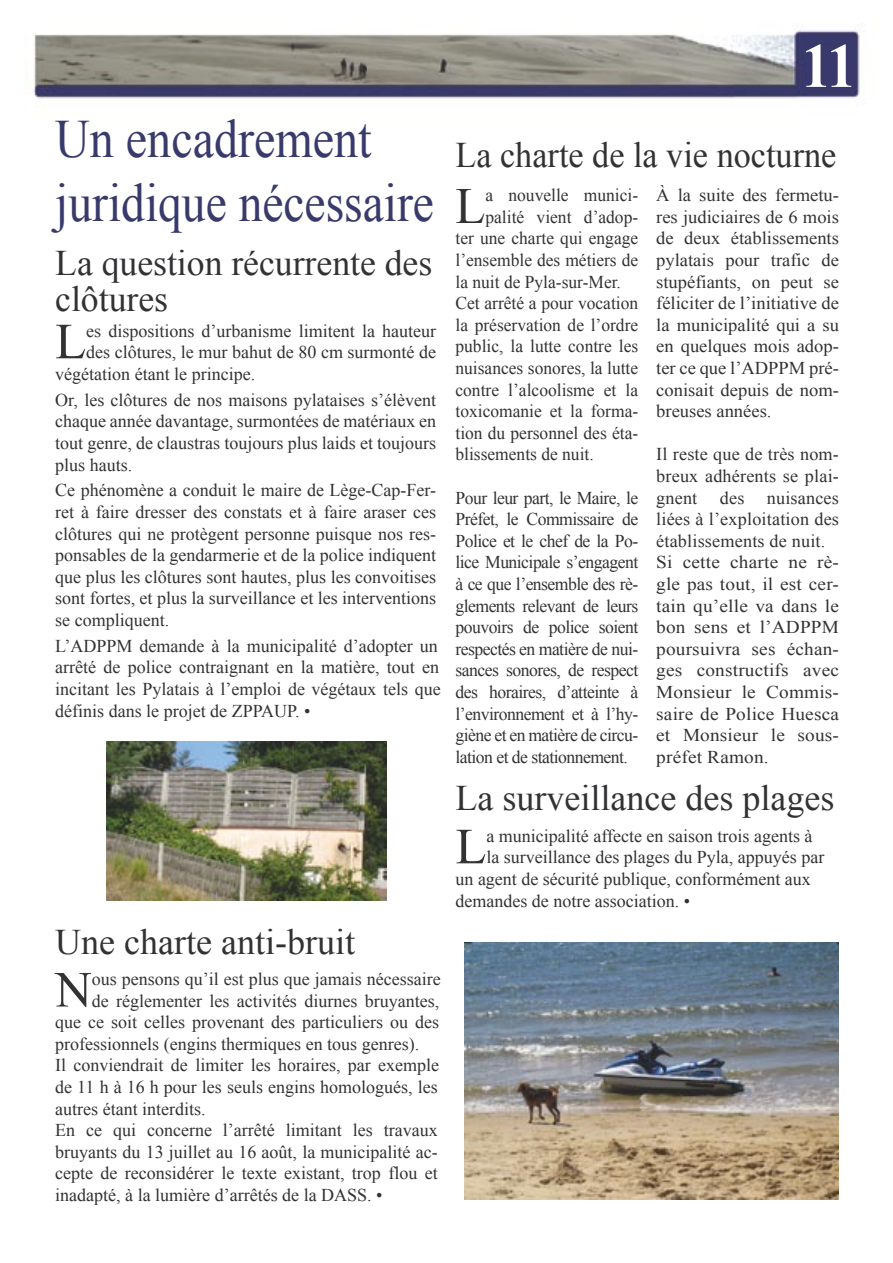
<style>
.page{position:relative;width:893px;height:1263px;background:#fff}
.page>*{position:absolute;margin:0;border:0;box-sizing:border-box;transform-origin:0 0}
.t1{font:700 63px "Times New Roman";color:#fff;scale:.9 1}
.t2{font:54px/64.8px "Times New Roman";color:#383a6b;scale:.89 1}
.t3{font:50.55px "Times New Roman";color:#323235}
.t4{font:36px/36px "Times New Roman";color:#323235}
.t5{font:36px "Times New Roman";color:#323235;scale:.95 1}
.t6{font:18px/21.6px "Times New Roman";color:#323235;text-align:justify}
.s1{font-size:50.55px;color:#323235}
</style>
<div class="page">
<img style="left:33px;top:23px;width:832px;height:1177px">
<img style="left:106px;top:742px;width:280px;height:159px">
<img style="left:464px;top:942px;width:375px;height:257px">
<h1 class="t1" style="left:802px;top:22px;width:61px">11</h1>
<h2 class="t2" style="left:55px;top:105px;width:485px">Un encadrement juridique nécessaire <span class="s1">L</span></h2>
<h3 class="t4" style="left:55px;top:244px;width:379px">La question récurrente des clôtures</h3>
<h3 class="t3" style="left:55px;top:307px;width:32px">L</h3>
<p class="t6" style="left:86px;top:320px;width:352px">es dispositions d’urbanisme limitent la hauteur</p>
<h3 class="t5" style="left:455px;top:131px;width:402px">La charte de la vie nocturne</h3>
<p class="t6" style="left:485px;top:184px;width:154px">a nouvelle munici-</p>
<p class="t6" style="left:485px;top:206px;width:154px">palité vient d’adop-</p>
<p class="t6" style="left:455px;top:227px;width:184px">ter une charte qui engage</p>
<p class="t6" style="left:455px;top:249px;width:184px">l’ensemble des métiers de</p>
<p class="t6" style="left:455px;top:270px;width:167px">la nuit de Pyla-sur-Mer.</p>
<p class="t6" style="left:455px;top:292px;width:184px">Cet arrêté a pour vocation</p>
<p class="t6" style="left:455px;top:314px;width:184px">la préservation de l’ordre</p>
<p class="t6" style="left:455px;top:335px;width:184px">public, la lutte contre les</p>
<p class="t6" style="left:455px;top:357px;width:184px">nuisances sonores, la lutte</p>
<p class="t6" style="left:455px;top:378px;width:184px">contre l’alcoolisme et la</p>
<p class="t6" style="left:455px;top:400px;width:184px">toxicomanie et la forma-</p>
<p class="t6" style="left:455px;top:422px;width:184px">tion du personnel des éta-</p>
<p class="t6" style="left:455px;top:443px;width:140px">blissements de nuit.</p>
<p class="t6" style="left:455px;top:486px;width:184px">Pour leur part, le Maire, le Préfet, le Commissaire de Police et le chef de la Po&shy;lice Municipale s’engagent à ce que l’ensemble des rè&shy;glements relevant de leurs pouvoirs de police soient respectés en matière de nui&shy;sances sonores, de respect des horaires, d’atteinte à l’environnement et à l’hy&shy;giène et en matière de circu&shy;lation et de stationnement.</p>
<p class="t6" style="left:656px;top:184px;width:184px">À la suite des fermetu&shy;res judiciaires de 6 mois de deux établissements pylatais pour trafic de stupéfiants, on peut se féliciter de l’initiative de la municipalité qui a su en quelques mois adop&shy;ter ce que l’ADPPM pré&shy;conisait depuis de nom&shy;breuses années.</p>
<p class="t6" style="left:656px;top:443px;width:184px;text-align:left">Il reste que de très nom&shy;breux adhérents se plai&shy;gnent des nuisances liées à l’exploitation des établissements de nuit.<br>Si cette charte ne rè&shy;gle pas tout, il est cer&shy;tain qu’elle va dans le bon sens et l’ADPPM poursuivra ses échan&shy;ges constructifs avec<br>Monsieur le Commis&shy;saire de Police Huesca et Monsieur le sous&shy;préfet Ramon.</p>
<p class="t6" style="left:86px;top:341px;width:352px">des clôtures, le mur bahut de 80 cm surmonté de</p>
<p class="t6" style="left:55px;top:363px;width:201px">végétation étant le principe.</p>
<p class="t6" style="left:55px;top:389px;width:383px">Or, les clôtures de nos maisons pylataises s’élèvent chaque année davantage, surmontées de matériaux en tout genre, de claustras toujours plus laids et toujours plus hauts.</p>
<p class="t6" style="left:55px;top:479px;width:383px">Ce phénomène a conduit le maire de Lège-Cap-Fer&shy;ret à faire dresser des constats et à faire araser ces clôtures qui ne protègent personne puisque nos res&shy;ponsables de la gendarmerie et de la police indiquent que plus les clôtures sont hautes, plus les convoitises sont fortes, et plus la surveillance et les interventions se compliquent.</p>
<p class="t6" style="left:55px;top:635px;width:387px;text-align:left">L’ADPPM demande à la municipalité d’adopter un arrêté de police contraignant en la matière, tout en incitant les Pylatais à l’emploi de végétaux tels que définis dans le projet de ZPPAUP. •</p>
<h3 class="t4" style="left:455px;top:779px;width:380px">La surveillance des plages</h3>
<h3 class="t4" style="left:55px;top:924px;width:301px">Une charte anti-bruit</h3>
<h3 class="t3" style="left:55px;top:956px;width:38px">N</h3>
<p class="t6" style="left:92px;top:968px;width:350px">ous pensons qu’il est plus que jamais nécessaire</p>
<p class="t6" style="left:92px;top:989px;width:349px">de réglementer les activités diurnes bruyantes,</p>
<p class="t6" style="left:55px;top:1011px;width:385px">que ce soit celles provenant des particuliers ou des</p>
<p class="t6" style="left:55px;top:1033px;width:365px">professionnels (engins thermiques en tous genres).</p>
<p class="t6" style="left:55px;top:1054px;width:386px">Il conviendrait de limiter les horaires, par exemple</p>
<p class="t6" style="left:55px;top:1076px;width:384px">de 11 h à 16 h pour les seuls engins homologués, les</p>
<p class="t6" style="left:55px;top:1097px;width:152px">autres étant interdits.</p>
<p class="t6" style="left:55px;top:1119px;width:384px">En ce qui concerne l’arrêté limitant les travaux</p>
<p class="t6" style="left:55px;top:1141px;width:384px">bruyants du 13 juillet au 16 août, la municipalité ac-</p>
<p class="t6" style="left:55px;top:1162px;width:384px">cepte de reconsidérer le texte existant, trop flou et</p>
<p class="t6" style="left:55px;top:1184px;width:329px">inadapté, à la lumière d’arrêtés de la DASS. •</p>
<h3 class="t3" style="left:455px;top:812px;width:32px">L</h3>
<p class="t6" style="left:486px;top:825px;width:328px">a municipalité affecte en saison trois agents à</p>
<p class="t6" style="left:486px;top:846px;width:339px">la surveillance des plages du Pyla, appuyés par</p>
<p class="t6" style="left:455px;top:868px;width:357px">un agent de sécurité publique, conformément aux</p>
<p class="t6" style="left:455px;top:889px;width:236px">demandes de notre association. •</p>
</div>
